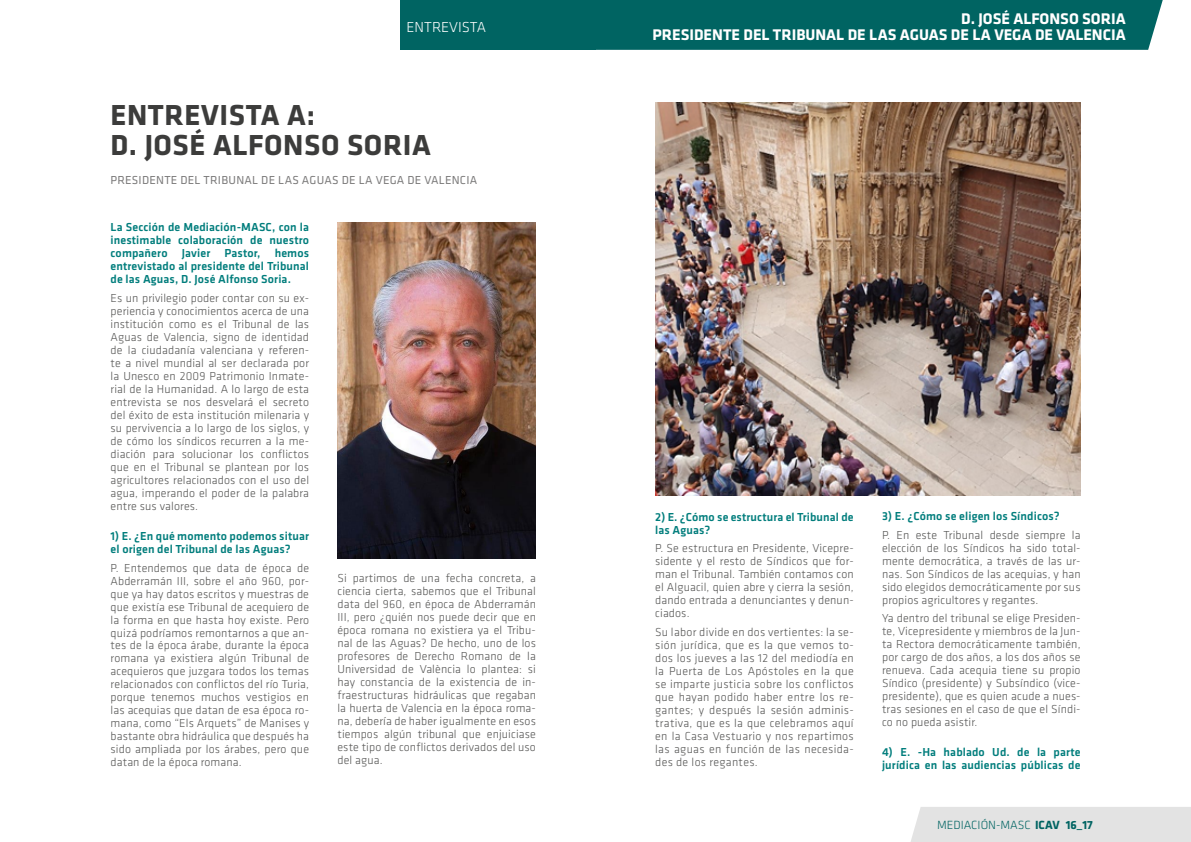
<style>
.page{position:relative;width:1191px;height:842px;background:#fff}
.page>*{position:absolute;margin:0;border:0;box-sizing:border-box;transform-origin:0 0}
.t1{font:700 30px/30.7px "Klavika";letter-spacing:.02em;color:#3c3c3b}
.t2{font:700 16px/16px "Klavika";color:#fff;text-align:right}
.t3{font:300 15px "Klavika";color:#fff}
.t4{font:300 12.3px "Klavika";color:#006462}
.t5{font:300 12px/13px "Klavika";letter-spacing:.01em;color:#575756;text-align:justify}
.t6{font:500 12px/13px "Klavika";letter-spacing:.01em;color:#007d7c}
.t7{font:12px "Klavika";letter-spacing:.02em;color:#7c7b7b}
.s1{font-weight:700}
</style>
<div class="page">
<div style="left:400px;top:0;width:195px;height:50px;background:#006462"></div>
<div style="left:595px;top:0;width:567px;height:50px;background:#006462"></div>
<div style="left:911px;top:807px;width:280px;height:35px;background:#e3e3e3"></div>
<img style="left:337px;top:222px;width:199px;height:336px">
<img style="left:655px;top:102px;width:425px;height:393px">
<p class="t3" style="left:406px;top:19px;width:81px">ENTREVISTA</p>
<h2 class="t2" style="left:652px;top:11px;width:475px">D. JOSÉ ALFONSO SORIA<br>PRESIDENTE DEL TRIBUNAL DE LAS AGUAS DE LA VEGA DE VALENCIA</h2>
<h1 class="t1" style="left:110px;top:100px;width:322px">ENTREVISTA A:<br>D. JOSÉ ALFONSO SORIA</h1>
<p class="t7" style="left:110px;top:174px;width:368px">PRESIDENTE DEL TRIBUNAL DE LAS AGUAS DE LA VEGA DE VALENCIA</p>
<p class="t6" style="left:111px;top:221px;width:200px;text-align:justify">La Sección de Mediación-MASC, con la inestimable colaboración de nuestro compañero Javier Pastor, hemos entrevistado al presidente del Tribunal de las Aguas, D. José Alfonso Soria.</p>
<p class="t5" style="left:111px;top:292px;width:200px">Es un privilegio poder contar con su ex&shy;periencia y conocimientos acerca de una institución como es el Tribunal de las Aguas de Valencia, signo de identidad de la ciudadanía valenciana y referen&shy;te a nivel mundial al ser declarada por la Unesco en 2009 Patrimonio Inmate&shy;rial de la Humanidad. A lo largo de esta entrevista se nos desvelará el secreto del éxito de esta institución milenaria y su pervivencia a lo largo de los siglos, y de cómo los síndicos recurren a la me&shy;diación para solucionar los conflictos que en el Tribunal se plantean por los agricultores relacionados con el uso del agua, imperando el poder de la palabra entre sus valores.</p>
<p class="t6" style="left:111px;top:530px;width:200px">1) E. ¿En qué momento podemos situar el origen del Tribunal de las Aguas?</p>
<p class="t5" style="left:111px;top:561px;width:200px">P. Entendemos que data de época de Abderramán III, sobre el año 960, por&shy;que ya hay datos escritos y muestras de que existía ese Tribunal de acequiero de la forma en que hasta hoy existe. Pero quizá podríamos remontarnos a que an&shy;tes de la época árabe, durante la época romana ya existiera algún Tribunal de acequieros que juzgara todos los temas relacionados con conflictos del río Turia, porque tenemos muchos vestigios en las acequias que datan de esa época ro&shy;mana, como “Els Arquets” de Manises y bastante obra hidráulica que después ha sido ampliada por los árabes, pero que datan de la época romana.</p>
<p class="t5" style="left:337px;top:571px;width:200px">Si partimos de una fecha concreta, a ciencia cierta, sabemos que el Tribunal data del 960, en época de Abderramán III, pero ¿quién nos puede decir que en época romana no existiera ya el Tribu&shy;nal de las Aguas? De hecho, uno de los profesores de Derecho Romano de la Universidad de València lo plantea: si hay constancia de la existencia de in&shy;fraestructuras hidráulicas que regaban la huerta de Valencia en la época roma&shy;na, debería de haber igualmente en esos tiempos algún tribunal que enjuiciase este tipo de conflictos derivados del uso del agua.</p>
<p class="t6" style="left:655px;top:510px;width:200px">2) E. ¿Cómo se estructura el Tribunal de las Aguas?</p>
<p class="t5" style="left:655px;top:542px;width:200px">P. Se estructura en Presidente, Vicepre&shy;sidente y el resto de Síndicos que for&shy;man el Tribunal. También contamos con el Alguacil, quien abre y cierra la sesión, dando entrada a denunciantes y denun&shy;ciados.</p>
<p class="t5" style="left:655px;top:626px;width:200px">Su labor divide en dos vertientes: la se&shy;sión jurídica, que es la que vemos to&shy;dos los jueves a las 12 del mediodía en la Puerta de Los Apóstoles en la que se imparte justicia sobre los conflictos que hayan podido haber entre los re&shy;gantes; y después la sesión adminis&shy;trativa, que es la que celebramos aquí en la Casa Vestuario y nos repartimos las aguas en función de las necesida&shy;des de los regantes.</p>
<p class="t6" style="left:882px;top:510px;width:179px">3) E. ¿Cómo se eligen los Síndicos?</p>
<p class="t5" style="left:882px;top:528px;width:200px">P. En este Tribunal desde siempre la elección de los Síndicos ha sido total&shy;mente democrática, a través de las ur&shy;nas. Son Síndicos de las acequias, y han sido elegidos democráticamente por sus propios agricultores y regantes.</p>
<p class="t5" style="left:882px;top:612px;width:200px">Ya dentro del tribunal se elige Presiden&shy;te, Vicepresidente y miembros de la Jun&shy;ta Rectora democráticamente también, por cargo de dos años, a los dos años se renueva. Cada acequia tiene su propio Síndico (presidente) y Subsíndico (vice&shy;presidente), que es quien acude a nues&shy;tras sesiones en el caso de que el Síndi&shy;co no pueda asistir.</p>
<p class="t6" style="left:882px;top:746px;width:200px">4) E. -Ha hablado Ud. de la parte jurídica en las audiencias públicas de</p>
<p class="t4" style="left:937px;top:818px;width:157px">MEDIACIÓN-MASC <span class="s1">ICAV 16_17</span></p>
</div>
